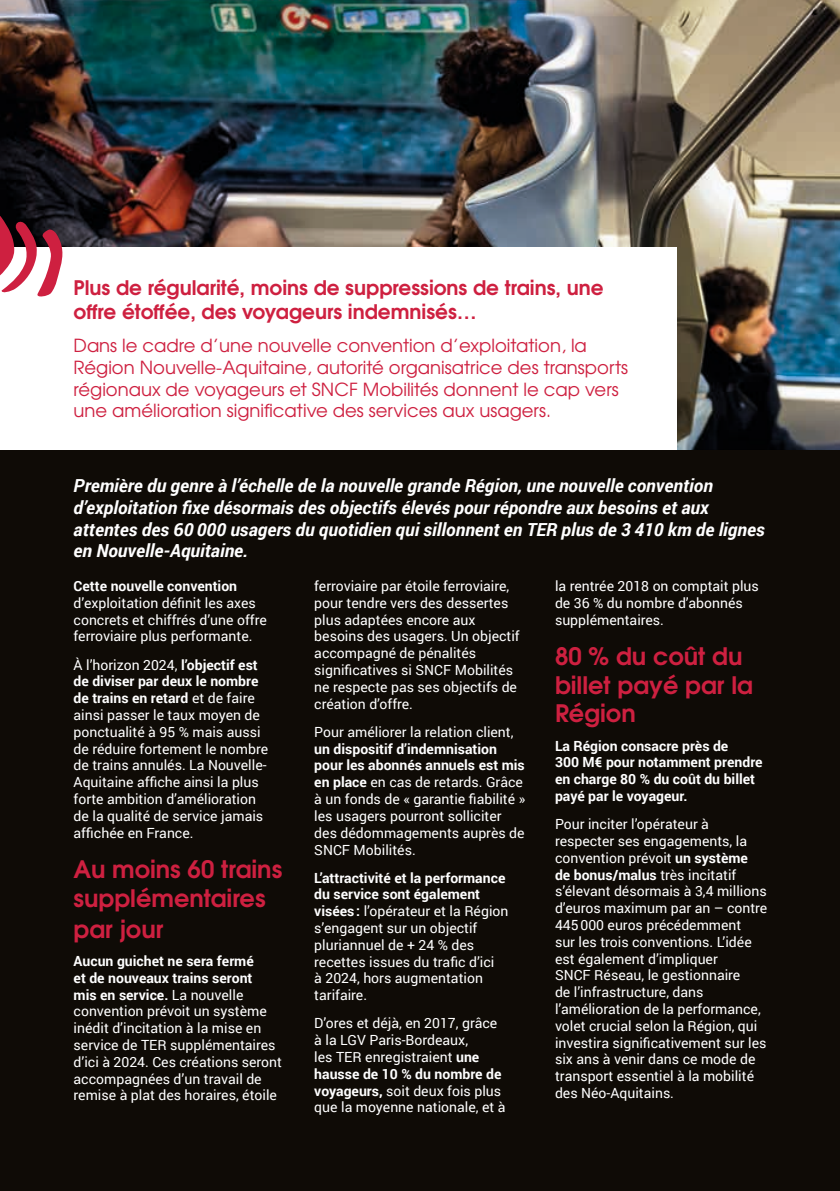
<style>
.page{position:relative;width:840px;height:1191px;background:#fff}
.page>*{position:absolute;margin:0;border:0;box-sizing:border-box;transform-origin:0 0}
.t1{font:700 24px/28.8px "Te X Gyre Adventor";color:#ce2040}
.t2{font:700 20px/24px "Te X Gyre Adventor";color:#ce2040}
.t3{font:italic 700 18px/21.6px "Roboto";color:#fff}
.t4{font:18px/21.6px "Te X Gyre Adventor";color:#ce2040}
.t5{font:14px/16.8px "Roboto";color:#fff}
.t6{font:700 14px/16.8px "Roboto";color:#fff}
.s1{font-weight:700}
</style>
<div class="page">
<div style="left:0;top:0;width:839px;height:1191px;background:#0f0b06"></div>
<img style="left:0;top:0;width:839px;height:449px">
<div style="left:0;top:247px;width:676px;height:202px;background:#fff"></div>
<svg style="left:0;top:210px;width:64px;height:87px"></svg>
<h2 class="t2" style="left:74px;top:274px;width:531px">Plus de régularité, moins de suppressions de trains, une offre étoffée, des voyageurs indemnisés…</h2>
<p class="t4" style="left:74px;top:334px;width:555px">Dans le cadre d’une nouvelle convention d’exploitation, la Région Nouvelle-Aquitaine, autorité organisatrice des transports régionaux de voyageurs et SNCF Mobilités donnent le cap vers une amélioration significative des services aux usagers.</p>
<p class="t3" style="left:74px;top:474px;width:692px">Première du genre à l’échelle de la nouvelle grande Région, une nouvelle convention d’exploitation fixe désormais des objectifs élevés pour répondre aux besoins et aux attentes des 60 000 usagers du quotidien qui sillonnent en TER plus de 3 410 km de lignes en Nouvelle-Aquitaine.</p>
<p class="t6" style="left:74px;top:577px;width:165px">Cette nouvelle convention</p>
<p class="t5" style="left:74px;top:594px;width:194px">d’exploitation définit les axes concrets et chiffrés d’une offre ferroviaire plus performante.</p>
<p class="t5" style="left:74px;top:655px;width:196px">À l’horizon 2024, <span class="s1">l’objectif est de diviser par deux le nombre de trains en retard</span> et de faire ainsi passer le taux moyen de ponctualité à 95 % mais aussi de réduire fortement le nombre de trains annulés. La Nouvelle-<br>Aquitaine affiche ainsi la plus forte ambition d’amélioration de la qualité de service jamais affichée en France.</p>
<h1 class="t1" style="left:74px;top:852px;width:210px">Au moins 60 trains supplémentaires</h1>
<h1 class="t1" style="left:74px;top:912px;width:91px">par jour</h1>
<p class="t5" style="left:74px;top:952px;width:210px"><span class="s1">Aucun guichet ne sera fermé<br>et de nouveaux trains seront<br>mis en service.</span> La nouvelle convention prévoit un système inédit d’incitation à la mise en service de TER supplémentaires d’ici à 2024. Ces créations seront accompagnées d’un travail de remise à plat des horaires, étoile</p>
<p class="t5" style="left:314px;top:577px;width:207px">ferroviaire par étoile ferroviaire, pour tendre vers des dessertes plus adaptées encore aux besoins des usagers. Un objectif accompagné de pénalités significatives si SNCF Mobilités ne respecte pas ses objectifs de création d’offre.</p>
<p class="t5" style="left:314px;top:723px;width:200px">Pour améliorer la relation client,</p>
<p class="t5" style="left:314px;top:739px;width:212px"><span class="s1">un dispositif d’indemnisation pour les abonnés annuels est mis en place</span> en cas de retards. Grâce à un fonds de « garantie fiabilité » les usagers pourront solliciter des dédommagements auprès de<br>SNCF Mobilités.</p>
<p class="t5" style="left:314px;top:868px;width:195px"><span class="s1">L’attractivité et la performance du service sont également visées:</span> l’opérateur et la Région s’engagent sur un objectif pluriannuel de + 24 % des recettes issues du trafic d’ici<br>à 2024, hors augmentation tarifaire.</p>
<p class="t5" style="left:314px;top:1014px;width:192px">D’ores et déjà, en 2017, grâce à la LGV Paris-Bordeaux,<br>les TER enregistraient <span class="s1">une hausse de 10 % du nombre de voyageurs,</span> soit deux fois plus que la moyenne nationale, et à</p>
<p class="t5" style="left:554px;top:577px;width:205px">la rentrée 2018 on comptait plus de 36 % du nombre d’abonnés supplémentaires.</p>
<h1 class="t1" style="left:554px;top:639px;width:199px">80 % du coût du billet payé par la<br>Région</h1>
<p class="t6" style="left:554px;top:736px;width:209px">La Région consacre près de<br>300 M€ pour notamment prendre en charge 80 % du coût du billet payé par le voyageur.</p>
<p class="t5" style="left:554px;top:815px;width:214px">Pour inciter l’opérateur à respecter ses engagements, la convention prévoit <span class="s1">un système<br>de bonus/malus</span> très incitatif s’élevant désormais à 3,4 millions d’euros maximum par an – contre<br>445000 euros précédemment<br>sur les trois conventions. L’idée est également d’impliquer<br>SNCF Réseau, le gestionnaire<br>de l’infrastructure, dans l’amélioration de la performance, volet crucial selon la Région, qui investira significativement sur les six ans à venir dans ce mode de transport essentiel à la mobilité des Néo-Aquitains.</p>
</div>
